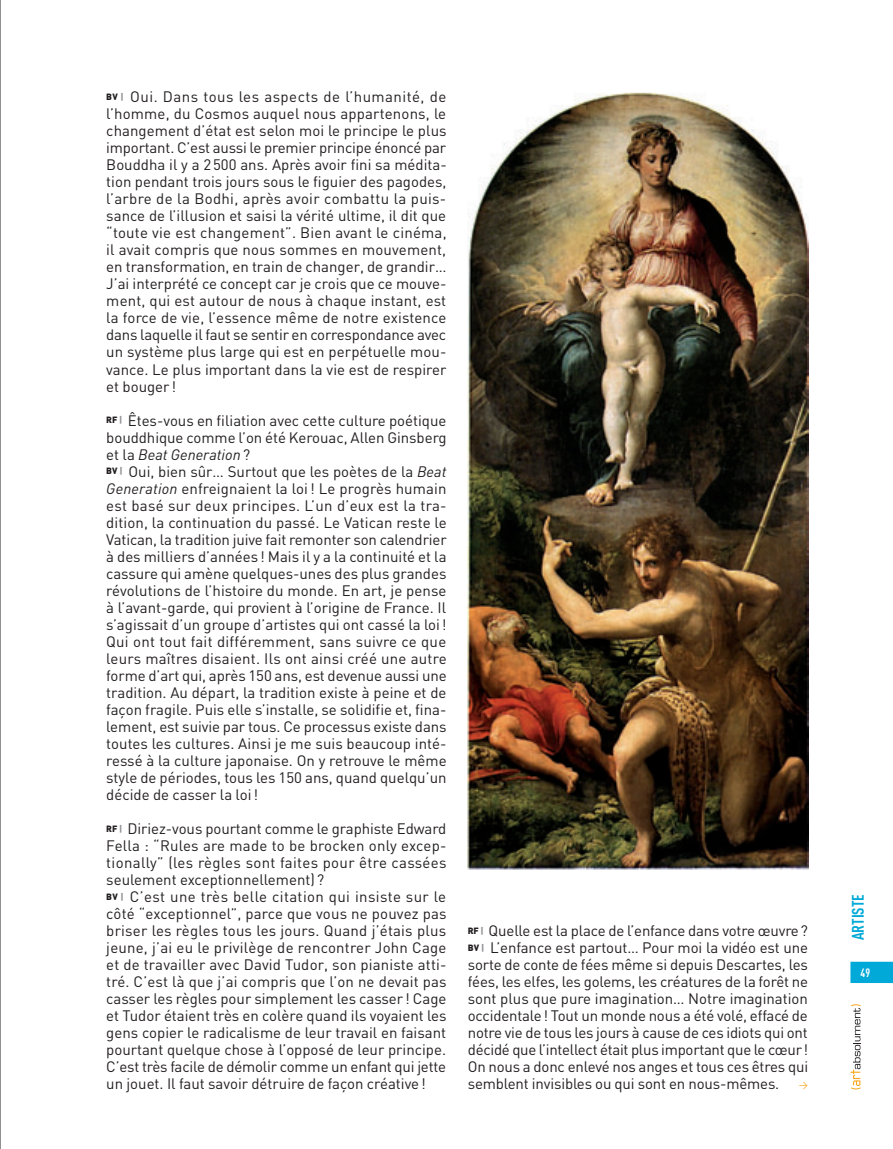
<style>
.page{position:relative;width:893px;height:1149px;background:#fff}
.page>*{position:absolute;margin:0;border:0;box-sizing:border-box;transform-origin:0 0}
.t1{font:700 16.5px "DIN Cond";color:#00a9d7}
.t2{font:15px/17px "DIN";color:#231f20;text-align:justify}
.t3{font:700 12px "DIN Cond";color:#fff}
.t4{font:9px "DIN";color:#f9a51b}
.s1{font-weight:900;font-size:9px}
.s2{font-weight:900;font-size:9px;color:#939598}
.s3{font-style:italic}
</style>
<div class="page">
<div style="left:850px;top:961px;width:43px;height:21px;background:#00a9d7"></div>
<svg style="left:850px;top:1004px;width:11px;height:85px"></svg>
<img style="left:468px;top:92px;width:340px;height:776px">
<hr style="left:0;top:0;width:1px;height:1148px;background:#231f20">
<p class="t2" style="left:106px;top:90px;width:342px"><span class="s1">BV</span> <span class="s2">|</span> Oui. Dans tous les aspects de l’humanité, de l’homme, du Cosmos auquel nous appartenons, le changement d’état est selon moi le principe le plus important. C’est aussi le premier principe énoncé par Bouddha il y a 2 500 ans. Après avoir fini sa médita&shy;tion pendant trois jours sous le figuier des pagodes, l’arbre de la Bodhi, après avoir combattu la puis&shy;sance de l’illusion et saisi la vérité ultime, il dit que “toute vie est changement”. Bien avant le cinéma, il avait compris que nous sommes en mouvement, en transformation, en train de changer, de grandir… J’ai interprété ce concept car je crois que ce mouve&shy;ment, qui est autour de nous à chaque instant, est la force de vie, l’essence même de notre existence dans laquelle il faut se sentir en correspondance avec un système plus large qui est en perpétuelle mou&shy;vance. Le plus important dans la vie est de respirer et bouger !</p>
<p class="t2" style="left:106px;top:413px;width:342px;text-align:left"><span class="s1">RF</span> <span class="s2">|</span> Êtes-vous en filiation avec cette culture poétique bouddhique comme l’on été Kerouac, Allen Ginsberg et la <span class="s3">Beat Generation</span> ?<br><span class="s1">BV</span> <span class="s2">|</span> Oui, bien sûr… Surtout que les poètes de la <span class="s3">Beat Generation</span> enfreignaient la loi ! Le progrès humain est basé sur deux principes. L’un d’eux est la tra&shy;dition, la continuation du passé. Le Vatican reste le Vatican, la tradition juive fait remonter son calendrier à des milliers d’années ! Mais il y a la continuité et la cassure qui amène quelques-unes des plus grandes révolutions de l’histoire du monde. En art, je pense à l’avant-garde, qui provient à l’origine de France. Il s’agissait d’un groupe d’artistes qui ont cassé la loi !<br>Qui ont tout fait différemment, sans suivre ce que leurs maîtres disaient. Ils ont ainsi créé une autre forme d’art qui, après 150 ans, est devenue aussi une tradition. Au départ, la tradition existe à peine et de façon fragile. Puis elle s’installe, se solidifie et, fina&shy;lement, est suivie par tous. Ce processus existe dans toutes les cultures. Ainsi je me suis beaucoup inté&shy;ressé à la culture japonaise. On y retrouve le même style de périodes, tous les 150 ans, quand quelqu’un décide de casser la loi !</p>
<p class="t2" style="left:106px;top:821px;width:342px;text-align:left"><span class="s1">RF</span> <span class="s2">|</span> Diriez-vous pourtant comme le graphiste Edward Fella : “Rules are made to be brocken only excep&shy;tionally” (les règles sont faites pour être cassées seulement exceptionnellement) ?<br><span class="s1">BV</span> <span class="s2">|</span> C’est une très belle citation qui insiste sur le côté “exceptionnel”, parce que vous ne pouvez pas briser les règles tous les jours. Quand j’étais plus jeune, j’ai eu le privilège de rencontrer John Cage et de travailler avec David Tudor, son pianiste atti&shy;tré. C’est là que j’ai compris que l’on ne devait pas casser les règles pour simplement les casser ! Cage et Tudor étaient très en colère quand ils voyaient les gens copier le radicalisme de leur travail en faisant pourtant quelque chose à l’opposé de leur principe.<br>C’est très facile de démolir comme un enfant qui jette un jouet. Il faut savoir détruire de façon créative !</p>
<p class="t2" style="left:468px;top:923px;width:342px"><span class="s1">RF</span> <span class="s2">|</span> Quelle est la place de l’enfance dans votre œuvre ?<br><span class="s1">BV</span> <span class="s2">|</span> L’enfance est partout… Pour moi la vidéo est une sorte de conte de fées même si depuis Descartes, les fées, les elfes, les golems, les créatures de la forêt ne sont plus que pure imagination… Notre imagination occidentale ! Tout un monde nous a été volé, effacé de notre vie de tous les jours à cause de ces idiots qui ont décidé que l’intellect était plus important que le cœur !<br>On nous a donc enlevé nos anges et tous ces êtres qui semblent invisibles ou qui sont en nous-mêmes.</p>
<p class="t4" style="left:799px;top:1081px;width:11px">&gt;</p>
<p class="t1" style="left:852px;top:940px;width:48px;rotate:-90deg">ARTISTE</p>
<p class="t3" style="left:860px;top:968px;width:11px">49</p>
</div>
